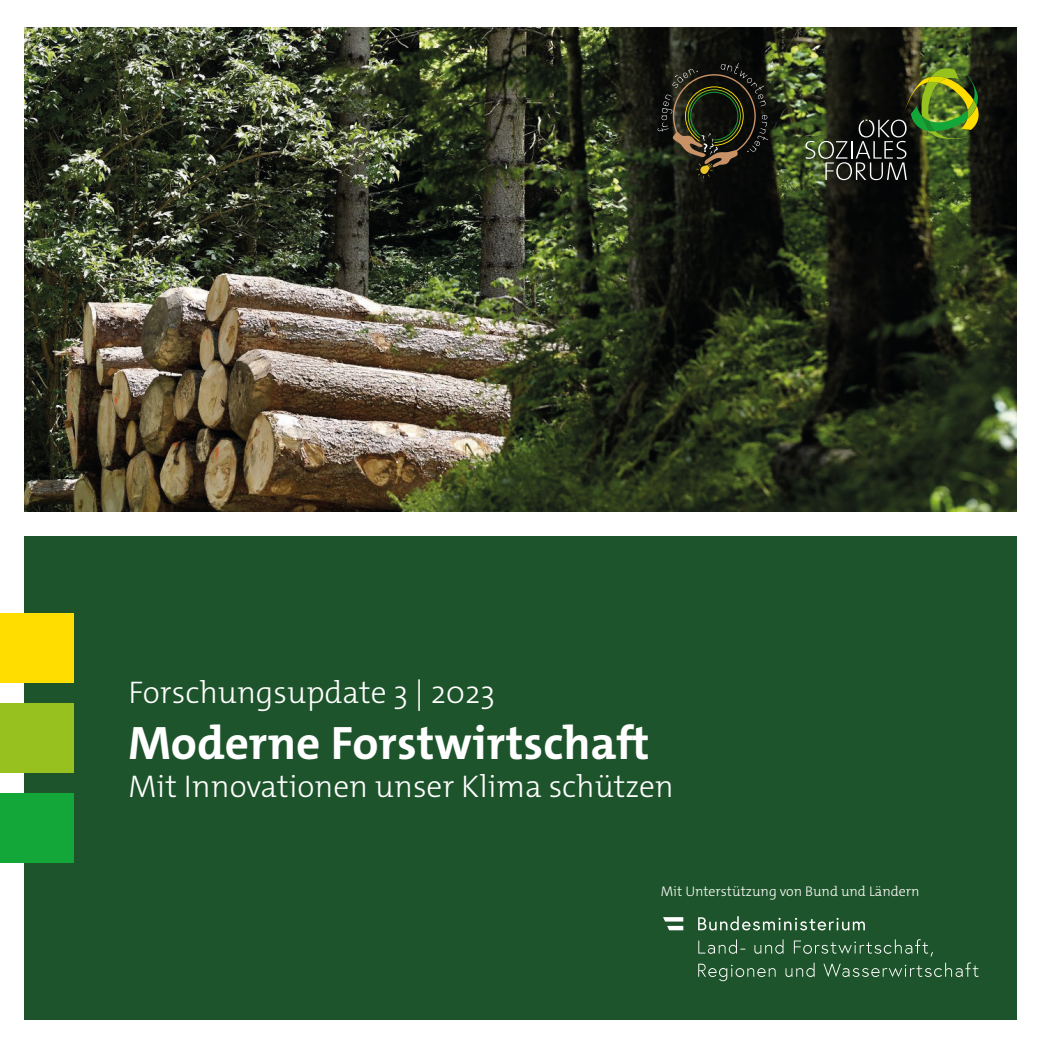
<style>
.page{position:relative;width:1042px;height:1042px;background:#fff}
.page>*{position:absolute;margin:0;border:0;box-sizing:border-box;transform-origin:0 0}
.Titelbild_Überschrift{font:700 47.25px "The Mix C5";color:#fff}
.Titelbild_Überschrift-2{font:300 31.5px "The Mix C5";color:#fff}
.t1{font:300 14px "The Mix C5";color:#fff}
</style>
<div class="page">
<img style="left:24px;top:27px;width:993px;height:484px">
<div style="left:24px;top:536px;width:993px;height:483px;background:#1e542b"></div>
<div style="left:0;top:793px;width:74px;height:69px;background:#13a638"></div>
<div style="left:0;top:703px;width:74px;height:70px;background:#96c11f"></div>
<div style="left:0;top:613px;width:74px;height:70px;background:#fd0"></div>
<img style="left:805px;top:63px;width:173px;height:117px">
<svg style="left:698px;top:962px;width:280px;height:19px"></svg>
<svg style="left:698px;top:939px;width:235px;height:17px"></svg>
<svg style="left:698px;top:916px;width:167px;height:14px"></svg>
<svg style="left:663px;top:917px;width:20px;height:13px"></svg>
<svg style="left:657px;top:63px;width:111px;height:115px;background:#252417"></svg>
<p class="Titelbild_Überschrift-2" style="left:129px;top:672px;width:368px">Forschungsupdate 3 | 2023</p>
<p class="Titelbild_Überschrift" style="left:129px;top:713px;width:522px">Moderne Forstwirtschaft</p>
<p class="Titelbild_Überschrift-2" style="left:129px;top:766px;width:547px">Mit Innovationen unser Klima schützen</p>
<p class="t1" style="left:661px;top:882px;width:260px">Mit Unterstützung von Bund und Ländern</p>
</div>
